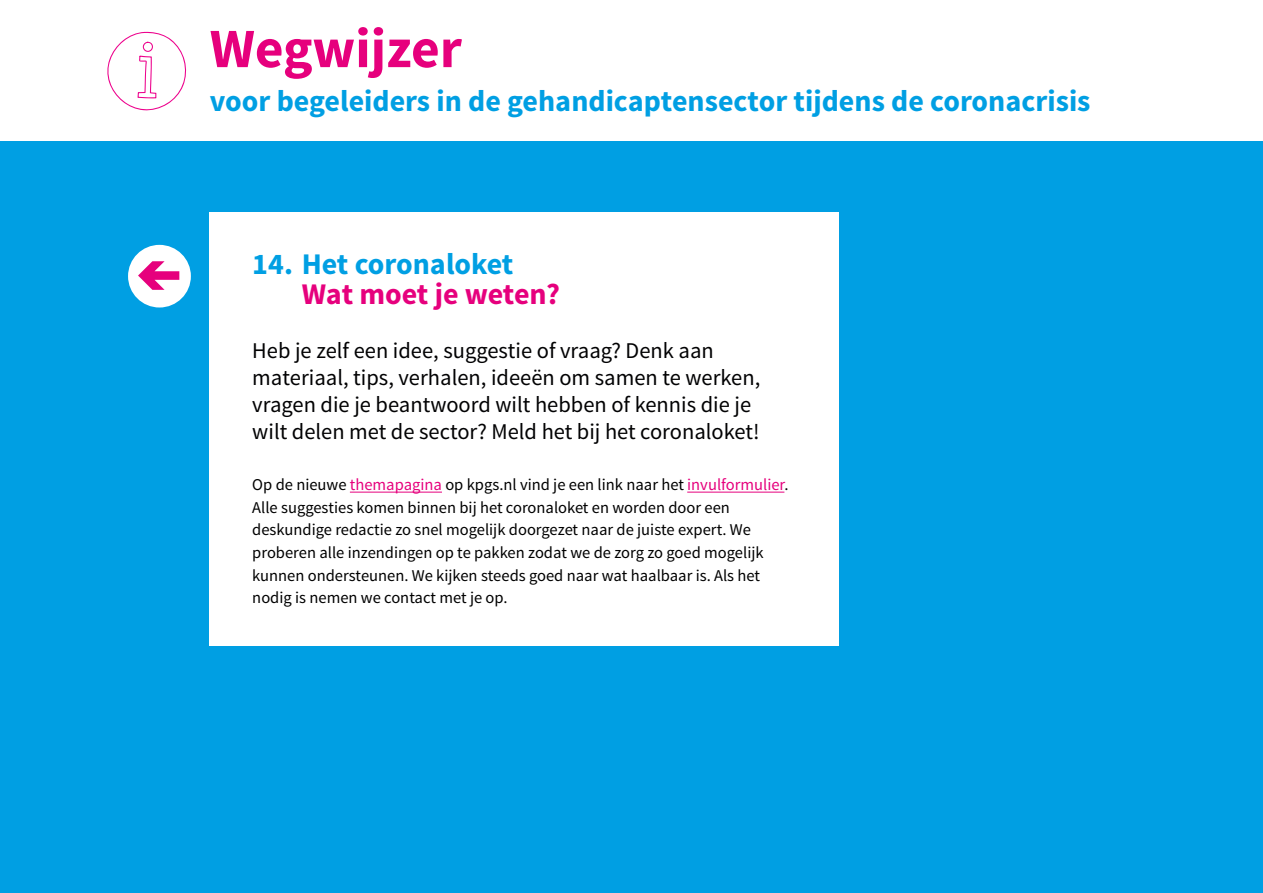
<style>
.page{position:relative;width:1263px;height:893px;background:#fff}
.page>*{position:absolute;margin:0;border:0;box-sizing:border-box;transform-origin:0 0}
.t1{font:700 55.5px "Source Sans Pro";color:#e6007d}
.t2{font:700 30px "Source Sans Pro";color:#009fe3}
.t3{font:700 30px "Source Sans Pro";letter-spacing:-.005em;color:#e6007d}
.t4{font:22.5px/27px "Source Sans Pro";color:#020203}
.t5{font:16.5px/22.5px "Source Sans Pro";color:#000}
.s1{color:#e6007d}
</style>
<div class="page">
<div style="left:0;top:141px;width:1263px;height:752px;background:#009fe3"></div>
<div style="left:210px;top:213px;width:629px;height:433px;background:#fff"></div>
<hr style="left:350px;top:492px;width:92px;height:1px;background:#e6007d">
<hr style="left:687px;top:492px;width:97px;height:1px;background:#e6007d">
<svg style="left:107px;top:32px;width:80px;height:79px"></svg>
<div style="left:128px;top:245px;width:63px;height:62px;background:#fff;border-radius:50%"></div>
<svg style="left:138px;top:261px;width:41px;height:29px"></svg>
<p class="t1" style="left:210px;top:13px;width:254px">Wegwijzer</p>
<p class="t2" style="left:210px;top:81px;width:882px">voor begeleiders in de gehandicaptensector tijdens de coronacrisis</p>
<p class="t2" style="left:252px;top:245px;width:262px">14. Het coronaloket</p>
<p class="t3" style="left:302px;top:275px;width:260px">Wat moet je weten?</p>
<p class="t4" style="left:252px;top:338px;width:509px">Heb je zelf een idee, suggestie of vraag? Denk aan materiaal, tips, verhalen, ideeën om samen te werken, vragen die je beantwoord wilt hebben of kennis die je wilt delen met de sector? Meld het bij het coronaloket!</p>
<p class="t5" style="left:252px;top:474px;width:538px">Op de nieuwe <span class="s1">themapagina</span> op kpgs.nl vind je een link naar het <span class="s1">invulformulier</span>.<br>Alle suggesties komen binnen bij het coronaloket en worden door een deskundige redactie zo snel mogelijk doorgezet naar de juiste expert. We proberen alle inzendingen op te pakken zodat we de zorg zo goed mogelijk kunnen ondersteunen. We kijken steeds goed naar wat haalbaar is. Als het nodig is nemen we contact met je op.</p>
</div>
